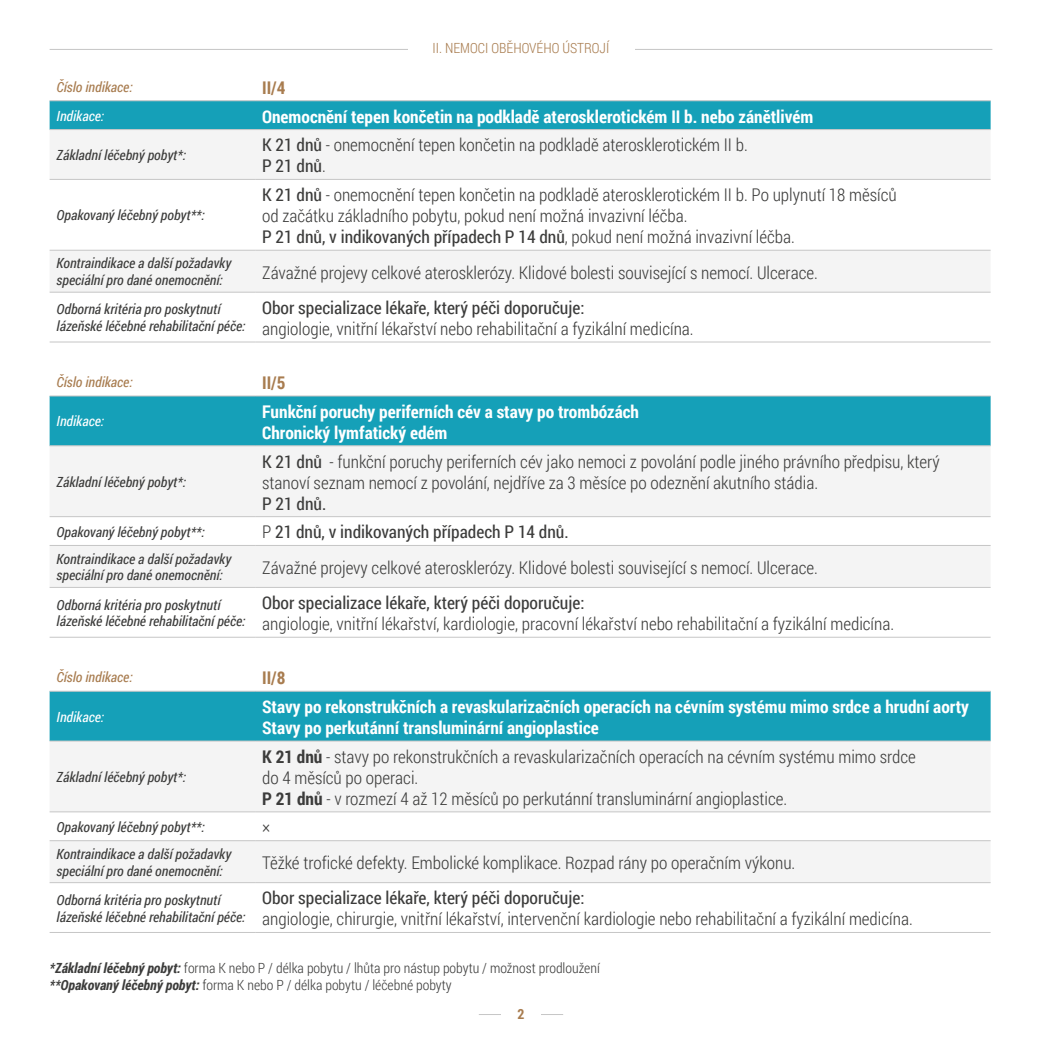
<style>
.page{position:relative;width:1042px;height:1042px;background:#fff}
.page>*{position:absolute;margin:0;border:0;box-sizing:border-box;transform-origin:0 0}
.t1{font:300 17.5px/21px "Roboto Condensed";color:#3c3c3b}
.t2{font:700 17.5px/21px "Roboto Condensed";color:#fff}
.t3{font:17.5px "Roboto Condensed";color:#3c3c3b}
.t4{font:700 17.5px "Roboto Condensed";color:#a87c4f}
.t5{font:italic 14px/16.8px "Roboto Condensed";color:#3c3c3b}
.t6{font:300 14px/16.8px "Roboto Condensed";color:#3c3c3b}
.t7{font:italic 14px "Roboto Condensed";color:#a87c4f}
.t8{font:italic 14px "Roboto Condensed";color:#fff}
.t9{font:300 14px "Roboto Condensed";color:#a87c4f}
.t10{font:700 14px "Roboto Condensed";color:#a87c4f}
.s1{font-weight:400}
.s2{font-weight:300}
.s3{font-weight:700}
.s4{font-weight:700;font-style:italic}
</style>
<div class="page">
<hr style="left:479px;top:1014px;width:84px;height:1px;background:#c6c6c6">
<div style="left:501px;top:993px;width:40px;height:26px;background:#fff"></div>
<div style="left:50px;top:101px;width:940px;height:28px;background:#15a0b8"></div>
<svg style="left:50px;top:130px;width:940px;height:162px;fill:#f4f4f4"></svg>
<hr style="left:50px;top:100px;width:205px;height:1px;background:#c6c6c6">
<hr style="left:255px;top:100px;width:735px;height:1px;background:#c6c6c6">
<hr style="left:50px;top:129px;width:205px;height:1px;background:#c6c6c6">
<hr style="left:255px;top:129px;width:735px;height:1px;background:#c6c6c6">
<hr style="left:50px;top:179px;width:205px;height:1px;background:#c6c6c6">
<hr style="left:255px;top:179px;width:735px;height:1px;background:#c6c6c6">
<hr style="left:50px;top:250px;width:205px;height:1px;background:#c6c6c6">
<hr style="left:255px;top:250px;width:735px;height:1px;background:#c6c6c6">
<hr style="left:50px;top:292px;width:205px;height:1px;background:#c6c6c6">
<hr style="left:255px;top:292px;width:735px;height:1px;background:#c6c6c6">
<hr style="left:50px;top:341px;width:205px;height:1px;background:#c6c6c6">
<hr style="left:255px;top:341px;width:735px;height:1px;background:#c6c6c6">
<div style="left:50px;top:396px;width:940px;height:49px;background:#15a0b8"></div>
<svg style="left:50px;top:446px;width:940px;height:141px;fill:#f4f4f4"></svg>
<hr style="left:50px;top:395px;width:205px;height:1px;background:#c6c6c6">
<hr style="left:255px;top:395px;width:735px;height:1px;background:#c6c6c6">
<hr style="left:50px;top:445px;width:205px;height:1px;background:#c6c6c6">
<hr style="left:255px;top:445px;width:735px;height:1px;background:#c6c6c6">
<hr style="left:50px;top:516px;width:205px;height:1px;background:#c6c6c6">
<hr style="left:255px;top:516px;width:735px;height:1px;background:#c6c6c6">
<hr style="left:50px;top:545px;width:205px;height:1px;background:#c6c6c6">
<hr style="left:255px;top:545px;width:735px;height:1px;background:#c6c6c6">
<hr style="left:50px;top:587px;width:205px;height:1px;background:#c6c6c6">
<hr style="left:255px;top:587px;width:735px;height:1px;background:#c6c6c6">
<hr style="left:50px;top:637px;width:205px;height:1px;background:#c6c6c6">
<hr style="left:255px;top:637px;width:735px;height:1px;background:#c6c6c6">
<div style="left:50px;top:692px;width:940px;height:48px;background:#15a0b8"></div>
<svg style="left:50px;top:741px;width:940px;height:141px;fill:#f4f4f4"></svg>
<hr style="left:50px;top:691px;width:205px;height:1px;background:#c6c6c6">
<hr style="left:255px;top:691px;width:735px;height:1px;background:#c6c6c6">
<hr style="left:50px;top:740px;width:205px;height:1px;background:#c6c6c6">
<hr style="left:255px;top:740px;width:735px;height:1px;background:#c6c6c6">
<hr style="left:50px;top:811px;width:205px;height:1px;background:#c6c6c6">
<hr style="left:255px;top:811px;width:735px;height:1px;background:#c6c6c6">
<hr style="left:50px;top:840px;width:205px;height:1px;background:#c6c6c6">
<hr style="left:255px;top:840px;width:735px;height:1px;background:#c6c6c6">
<hr style="left:50px;top:882px;width:205px;height:1px;background:#c6c6c6">
<hr style="left:255px;top:882px;width:735px;height:1px;background:#c6c6c6">
<hr style="left:50px;top:932px;width:205px;height:1px;background:#c6c6c6">
<hr style="left:255px;top:932px;width:735px;height:1px;background:#c6c6c6">
<hr style="left:50px;top:49px;width:942px;height:1px;background:#c6c6c6">
<div style="left:408px;top:30px;width:226px;height:32px;background:#fff"></div>
<p class="t9" style="left:432px;top:39px;width:178px">II. NEMOCI OBĚHOVÉHO ÚSTROJÍ</p>
<p class="t7" style="left:57px;top:77px;width:78px">Číslo indikace:</p>
<p class="t4" style="left:262px;top:75px;width:25px">II/4</p>
<p class="t8" style="left:57px;top:106px;width:49px">Indikace:</p>
<p class="t2" style="left:262px;top:105px;width:553px">Onemocnění tepen končetin na podkladě aterosklerotickém II b. nebo zánětlivém</p>
<p class="t5" style="left:57px;top:146px;width:131px">Základní léčebný pobyt*:</p>
<p class="t1" style="left:262px;top:134px;width:487px"><span class="s1">K 21 dnů</span> - onemocnění tepen končetin na podkladě aterosklerotickém II b.<br><span class="s1">P 21 dnů</span>.</p>
<p class="t5" style="left:57px;top:206px;width:149px">Opakovaný léčebný pobyt**:</p>
<p class="t1" style="left:262px;top:184px;width:636px"><span class="s1">K 21 dnů</span> - onemocnění tepen končetin na podkladě aterosklerotickém II b. Po uplynutí 18 měsíců od začátku základního pobytu, pokud není možná invazivní léčba.<br><span class="s1">P 21 dnů, v indikovaných případech P 14 dnů</span>, pokud není možná invazivní léčba.</p>
<p class="t5" style="left:57px;top:254px;width:176px">Kontraindikace a další požadavky speciální pro dané onemocnění:</p>
<p class="t1" style="left:262px;top:261px;width:557px">Závažné projevy celkové aterosklerózy. Klidové bolesti související s nemocí. Ulcerace.</p>
<p class="t5" style="left:57px;top:300px;width:190px">Odborná kritéria pro poskytnutí lázeňské léčebné rehabilitační péče:</p>
<p class="t1" style="left:262px;top:297px;width:433px"><span class="s1">Obor specializace lékaře, který péči doporučuje:<br></span>angiologie, vnitřní lékařství nebo rehabilitační a fyzikální medicína.</p>
<p class="t7" style="left:57px;top:372px;width:78px">Číslo indikace:</p>
<p class="t4" style="left:262px;top:370px;width:25px">II/5</p>
<p class="t8" style="left:57px;top:412px;width:49px">Indikace:</p>
<p class="t2" style="left:262px;top:400px;width:378px">Funkční poruchy periferních cév a stavy po trombózách<br>Chronický lymfatický edém</p>
<p class="t5" style="left:57px;top:473px;width:131px">Základní léčebný pobyt*:</p>
<p class="t1" style="left:262px;top:450px;width:679px"><span class="s1">K 21 dnů</span> - funkční poruchy periferních cév jako nemoci z povolání podle jiného právního předpisu, který stanoví seznam nemocí z povolání, nejdříve za 3 měsíce po odeznění akutního stádia.<br><span class="s1">P 21 dnů.</span></p>
<p class="t5" style="left:57px;top:523px;width:149px">Opakovaný léčebný pobyt**:</p>
<p class="t3" style="left:262px;top:520px;width:308px"><span class="s2">P</span> 21 dnů, v indikovaných případech P 14 dnů.</p>
<p class="t5" style="left:57px;top:550px;width:176px">Kontraindikace a další požadavky speciální pro dané onemocnění:</p>
<p class="t1" style="left:262px;top:556px;width:557px">Závažné projevy celkové aterosklerózy. Klidové bolesti související s nemocí. Ulcerace.</p>
<p class="t5" style="left:57px;top:595px;width:190px">Odborná kritéria pro poskytnutí lázeňské léčebné rehabilitační péče:</p>
<p class="t1" style="left:262px;top:592px;width:633px"><span class="s1">Obor specializace lékaře, který péči doporučuje:<br></span>angiologie, vnitřní lékařství, kardiologie, pracovní lékařství nebo rehabilitační a fyzikální medicína.</p>
<p class="t7" style="left:57px;top:668px;width:78px">Číslo indikace:</p>
<p class="t4" style="left:262px;top:666px;width:25px">II/8</p>
<p class="t8" style="left:57px;top:707px;width:49px">Indikace:</p>
<p class="t2" style="left:262px;top:695px;width:708px">Stavy po rekonstrukčních a revaskularizačních operacích na cévním systému mimo srdce a hrudní aorty<br>Stavy po perkutánní transluminární angioplastice</p>
<p class="t5" style="left:57px;top:768px;width:131px">Základní léčebný pobyt*:</p>
<p class="t1" style="left:262px;top:745px;width:655px"><span class="s3">K 21 dnů</span> - stavy po rekonstrukčních a revaskularizačních operacích na cévním systému mimo srdce do 4 měsíců po operaci.<br><span class="s3">P 21 dnů</span> - v rozmezí 4 až 12 měsíců po perkutánní transluminární angioplastice.</p>
<p class="t5" style="left:57px;top:818px;width:149px">Opakovaný léčebný pobyt**:</p>
<p class="t1" style="left:262px;top:816px;width:10px">×</p>
<p class="t5" style="left:57px;top:845px;width:176px">Kontraindikace a další požadavky speciální pro dané onemocnění:</p>
<p class="t1" style="left:262px;top:852px;width:535px">Těžké trofické defekty. Embolické komplikace. Rozpad rány po operačním výkonu.</p>
<p class="t5" style="left:57px;top:891px;width:190px">Odborná kritéria pro poskytnutí lázeňské léčebné rehabilitační péče:</p>
<p class="t1" style="left:262px;top:887px;width:652px"><span class="s1">Obor specializace lékaře, který péči doporučuje:<br></span>angiologie, chirurgie, vnitřní lékařství, intervenční kardiologie nebo rehabilitační a fyzikální medicína.</p>
<p class="t6" style="left:50px;top:959px;width:552px"><span class="s4">*Základní léčebný pobyt:</span> forma K nebo P / délka pobytu / lhůta pro nástup pobytu / možnost prodloužení <span class="s4">**Opakovaný léčebný pobyt:</span> forma K nebo P / délka pobytu / léčebné pobyty</p>
<p class="t10" style="left:517px;top:1004px;width:8px">2</p>
</div>
